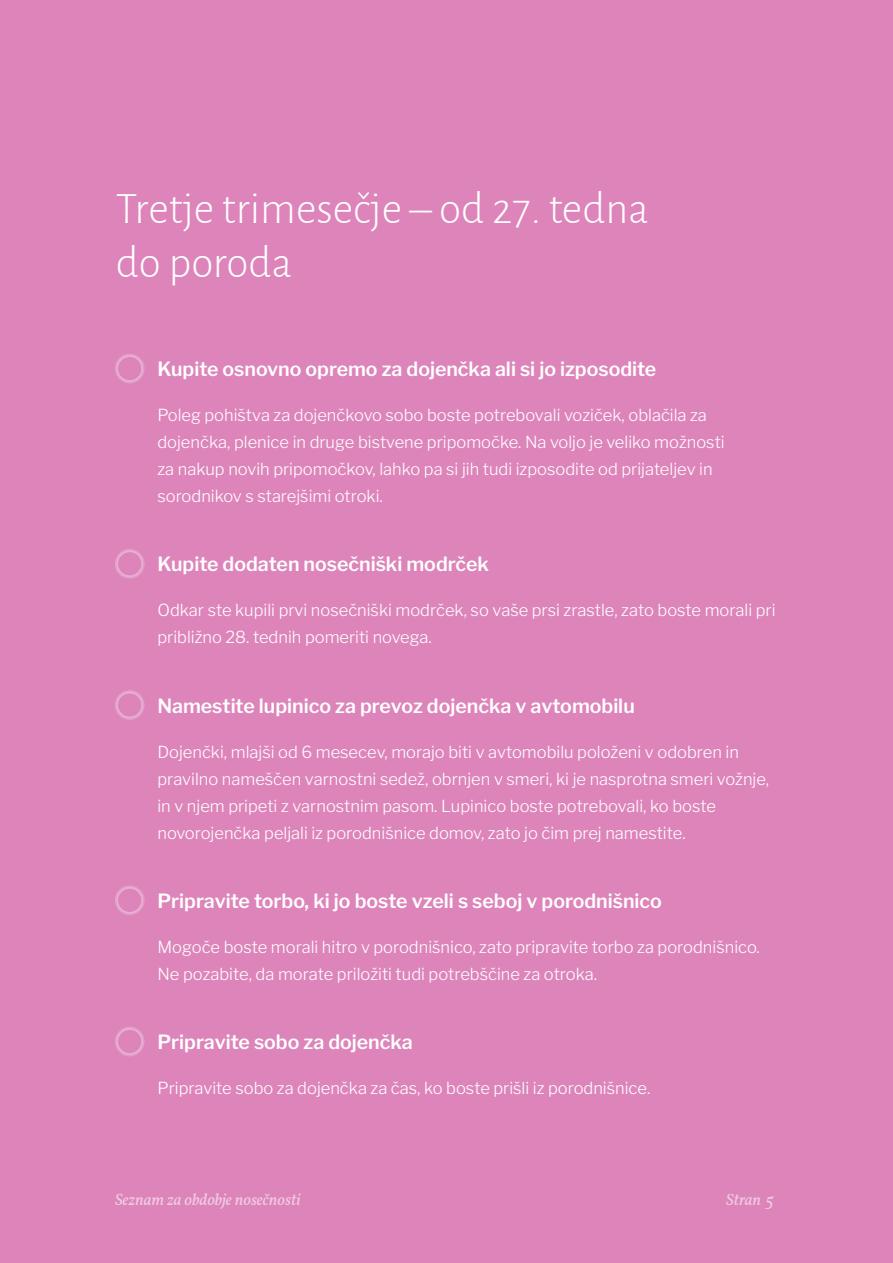
<style>
.page{position:relative;width:893px;height:1263px;background:#dd85ba}
.page>*{position:absolute;margin:0;border:0;box-sizing:border-box;transform-origin:0 0}
.t1{font:300 45px/54px "Alegreya Sans";color:#fff}
.t2{font:600 19.5px "Libre Franklin";color:#fff}
.t3{font:300 16.5px/27px "Libre Franklin";color:#fff}
.t4{font:italic 16.5px "Vollkorn";color:#fff}
.s1{font-size:18px}
</style>
<div class="page">
<svg style="left:115px;top:354px;width:30px;height:29px"></svg>
<svg style="left:115px;top:549px;width:30px;height:30px"></svg>
<svg style="left:115px;top:690px;width:30px;height:30px"></svg>
<svg style="left:115px;top:885px;width:30px;height:30px"></svg>
<svg style="left:115px;top:1027px;width:30px;height:29px"></svg>
<h1 class="t1" style="left:116px;top:180px;width:534px">Tretje trimesečje – od 27. tedna do poroda</h1>
<p class="t2" style="left:157px;top:357px;width:500px">Kupite osnovno opremo za dojenčka ali si jo izposodite</p>
<p class="t3" style="left:157px;top:402px;width:569px">Poleg pohištva za dojenčkovo sobo boste potrebovali voziček, oblačila za dojenčka, plenice in druge bistvene pripomočke. Na voljo je veliko možnosti za nakup novih pripomočkov, lahko pa si jih tudi izposodite od prijateljev in sorodnikov s starejšimi otroki.</p>
<p class="t2" style="left:157px;top:553px;width:333px">Kupite dodaten nosečniški modrček</p>
<p class="t3" style="left:157px;top:597px;width:620px">Odkar ste kupili prvi nosečniški modrček, so vaše prsi zrastle, zato boste morali pri približno 28. tednih pomeriti novega.</p>
<p class="t2" style="left:157px;top:694px;width:479px">Namestite lupinico za prevoz dojenčka v avtomobilu</p>
<p class="t3" style="left:157px;top:738px;width:613px">Dojenčki, mlajši od 6 mesecev, morajo biti v avtomobilu položeni v odobren in pravilno nameščen varnostni sedež, obrnjen v smeri, ki je nasprotna smeri vožnje, in v njem pripeti z varnostnim pasom. Lupinico boste potrebovali, ko boste novorojenčka peljali iz porodnišnice domov, zato jo čim prej namestite.</p>
<p class="t2" style="left:157px;top:889px;width:506px">Pripravite torbo, ki jo boste vzeli s seboj v porodnišnico</p>
<p class="t3" style="left:157px;top:933px;width:604px">Mogoče boste morali hitro v porodnišnico, zato pripravite torbo za porodnišnico.<br>Ne pozabite, da morate priložiti tudi potrebščine za otroka.</p>
<p class="t2" style="left:157px;top:1030px;width:257px">Pripravite sobo za dojenčka</p>
<p class="t3" style="left:157px;top:1074px;width:494px">Pripravite sobo za dojenčka za čas, ko boste prišli iz porodnišnice.</p>
<p class="t4" style="left:115px;top:1187px;width:187px">Seznam za obdobje nosečnosti</p>
<p class="t4" style="left:726px;top:1187px;width:49px">Stran <span class="s1">5</span></p>
</div>
